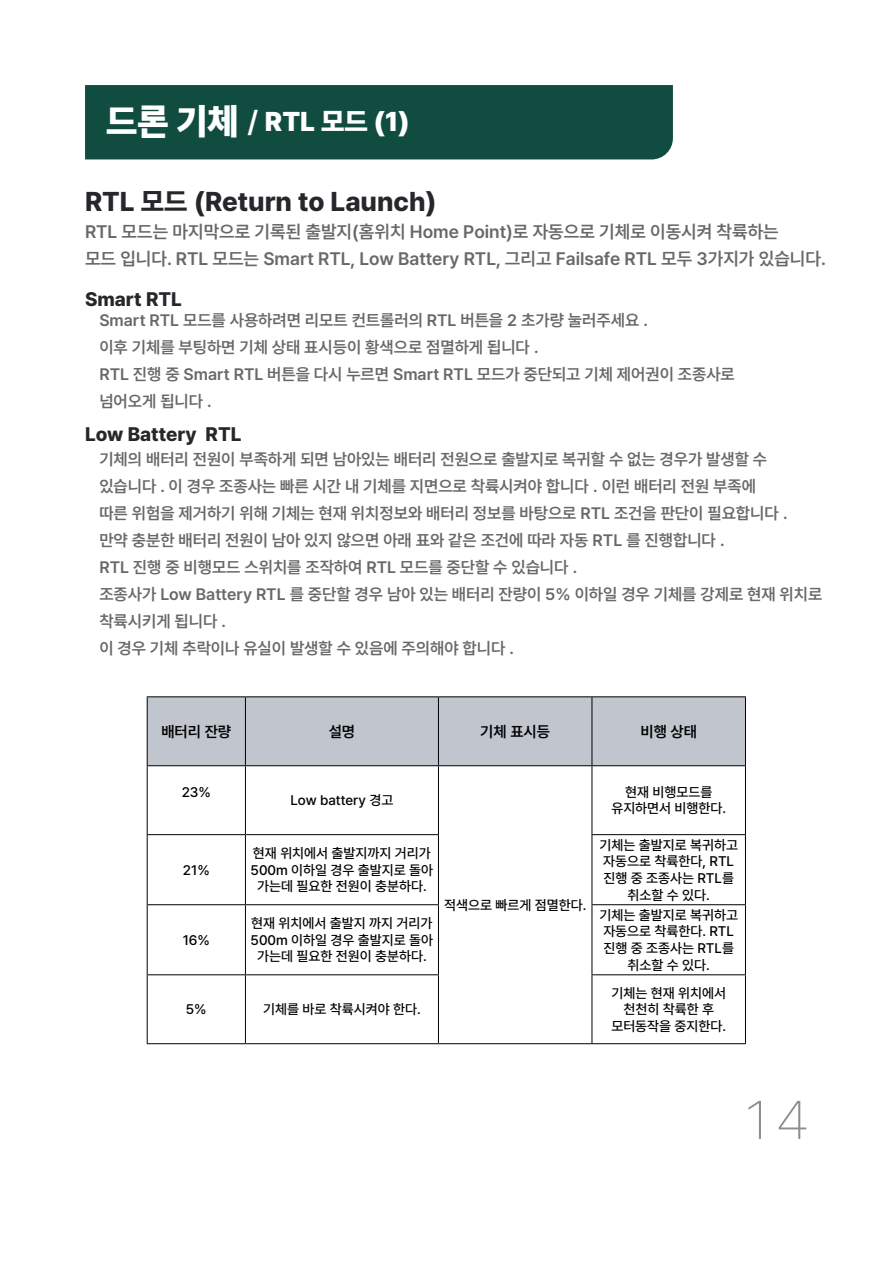
<style>
.page{position:relative;width:893px;height:1263px;background:#fff}
.page>*{position:absolute;margin:0;border:0;box-sizing:border-box;transform-origin:0 0}
.t1{font:100 54px "SF Pro Display";color:#8c8d8f}
.t2{font:800 27px "Pretendard";color:#26272a}
.t3{font:900 27px "Pretendard";color:#fff}
.t4{font:800 19.5px "Pretendard";color:#26272a}
.t5{font:600 18px "Pretendard";color:#67686a}
.t6{font:600 16.5px/27px "Pretendard";color:#67686a}
.t7{font:600 15.3px "Pretendard";color:#000}
.t8{font:500 13.8px/16.6px "Pretendard";color:#000;text-align:center}
.s1{font-size:36px}
.s2{font-weight:600;font-size:30px}
</style>
<div class="page">
<div style="left:85px;top:85px;width:588px;height:74px;background:#104d40"></div>
<div style="left:148px;top:697px;width:597px;height:68px;background:#c0c5ce"></div>
<hr style="left:147px;top:696px;width:98px;height:1px;background:#000">
<hr style="left:147px;top:697px;width:1px;height:68px;background:#000">
<hr style="left:245px;top:696px;width:193px;height:1px;background:#000">
<hr style="left:245px;top:697px;width:1px;height:68px;background:#000">
<hr style="left:438px;top:696px;width:154px;height:1px;background:#000">
<hr style="left:438px;top:697px;width:1px;height:68px;background:#000">
<hr style="left:592px;top:696px;width:154px;height:1px;background:#000">
<hr style="left:591px;top:697px;width:1px;height:68px;background:#000">
<hr style="left:745px;top:697px;width:1px;height:68px;background:#000">
<hr style="left:147px;top:765px;width:98px;height:1px;background:#000">
<hr style="left:147px;top:766px;width:1px;height:68px;background:#000">
<hr style="left:245px;top:765px;width:193px;height:1px;background:#000">
<hr style="left:245px;top:766px;width:1px;height:68px;background:#000">
<hr style="left:438px;top:765px;width:154px;height:1px;background:#000">
<hr style="left:438px;top:766px;width:1px;height:68px;background:#000">
<hr style="left:592px;top:765px;width:154px;height:1px;background:#000">
<hr style="left:591px;top:766px;width:1px;height:68px;background:#000">
<hr style="left:745px;top:766px;width:1px;height:68px;background:#000">
<hr style="left:147px;top:834px;width:98px;height:1px;background:#000">
<hr style="left:147px;top:835px;width:1px;height:69px;background:#000">
<hr style="left:245px;top:834px;width:194px;height:1px;background:#000">
<hr style="left:245px;top:835px;width:1px;height:69px;background:#000">
<hr style="left:438px;top:835px;width:1px;height:69px;background:#000">
<hr style="left:591px;top:834px;width:155px;height:1px;background:#000">
<hr style="left:591px;top:835px;width:1px;height:69px;background:#000">
<hr style="left:745px;top:835px;width:1px;height:69px;background:#000">
<hr style="left:147px;top:904px;width:98px;height:1px;background:#000">
<hr style="left:147px;top:905px;width:1px;height:69px;background:#000">
<hr style="left:245px;top:904px;width:194px;height:1px;background:#000">
<hr style="left:245px;top:905px;width:1px;height:69px;background:#000">
<hr style="left:438px;top:905px;width:1px;height:69px;background:#000">
<hr style="left:591px;top:904px;width:155px;height:1px;background:#000">
<hr style="left:591px;top:905px;width:1px;height:69px;background:#000">
<hr style="left:745px;top:905px;width:1px;height:69px;background:#000">
<hr style="left:147px;top:974px;width:98px;height:1px;background:#000">
<hr style="left:147px;top:975px;width:1px;height:68px;background:#000">
<hr style="left:245px;top:974px;width:194px;height:1px;background:#000">
<hr style="left:245px;top:975px;width:1px;height:68px;background:#000">
<hr style="left:438px;top:975px;width:1px;height:68px;background:#000">
<hr style="left:591px;top:974px;width:155px;height:1px;background:#000">
<hr style="left:591px;top:975px;width:1px;height:68px;background:#000">
<hr style="left:745px;top:975px;width:1px;height:68px;background:#000">
<hr style="left:147px;top:1043px;width:98px;height:1px;background:#000">
<hr style="left:245px;top:1043px;width:193px;height:1px;background:#000">
<hr style="left:438px;top:1043px;width:154px;height:1px;background:#000">
<hr style="left:592px;top:1043px;width:154px;height:1px;background:#000">
<p class="t3" style="left:106px;top:101px;width:305px"><span class="s1">드론 기체</span> <span class="s2">/</span> RTL 모드 (1)</p>
<p class="t2" style="left:85px;top:181px;width:353px">RTL 모드 (Return to Launch)</p>
<p class="t5" style="left:85px;top:219px;width:695px">RTL 모드는 마지막으로 기록된 출발지(홈위치 Home Point)로 자동으로 기체로 이동시켜 착륙하는</p>
<p class="t5" style="left:85px;top:246px;width:742px">모드 입니다. RTL 모드는 Smart RTL, Low Battery RTL, 그리고 Failsafe RTL 모두 3가지가 있습니다.</p>
<p class="t4" style="left:85px;top:284px;width:98px">Smart RTL</p>
<p class="t6" style="left:99px;top:306px;width:550px">Smart RTL 모드를 사용하려면 리모트 컨트롤러의 RTL 버튼을 2 초가량 눌러주세요 .</p>
<p class="t6" style="left:99px;top:333px;width:441px">이후 기체를 부팅하면 기체 상태 표시등이 황색으로 점멸하게 됩니다 .</p>
<p class="t6" style="left:99px;top:360px;width:637px">RTL 진행 중 Smart RTL 버튼을 다시 누르면 Smart RTL 모드가 중단되고 기체 제어권이 조종사로</p>
<p class="t6" style="left:99px;top:387px;width:114px">넘어오게 됩니다 .</p>
<p class="t4" style="left:85px;top:419px;width:158px">Low Battery RTL</p>
<p class="t6" style="left:99px;top:446px;width:669px">기체의 배터리 전원이 부족하게 되면 남아있는 배터리 전원으로 출발지로 복귀할 수 없는 경우가 발생할 수</p>
<p class="t6" style="left:99px;top:473px;width:658px">있습니다 . 이 경우 조종사는 빠른 시간 내 기체를 지면으로 착륙시켜야 합니다 . 이런 배터리 전원 부족에</p>
<p class="t6" style="left:99px;top:500px;width:690px">따른 위험을 제거하기 위해 기체는 현재 위치정보와 배터리 정보를 바탕으로 RTL 조건을 판단이 필요합니다 .</p>
<p class="t6" style="left:99px;top:527px;width:724px">만약 충분한 배터리 전원이 남아 있지 않으면 아래 표와 같은 조건에 따라 자동 RTL 를 진행합니다 .<br>RTL 진행 중 비행모드 스위치를 조작하여 RTL 모드를 중단할 수 있습니다 .<br>조종사가 Low Battery RTL 를 중단할 경우 남아 있는 배터리 잔량이 5% 이하일 경우 기체를 강제로 현재 위치로 착륙시키게 됩니다 .</p>
<p class="t6" style="left:99px;top:635px;width:416px">이 경우 기체 추락이나 유실이 발생할 수 있음에 주의해야 합니다 .</p>
<p class="t7" style="left:161px;top:720px;width:71px">배터리 잔량</p>
<p class="t7" style="left:329px;top:720px;width:28px">설명</p>
<p class="t7" style="left:480px;top:720px;width:71px">기체 표시등</p>
<p class="t7" style="left:640px;top:720px;width:58px">비행 상태</p>
<p class="t8" style="left:182px;top:783px;width:31px">23%</p>
<p class="t8" style="left:183px;top:861px;width:28px">21%</p>
<p class="t8" style="left:183px;top:931px;width:29px">16%</p>
<p class="t8" style="left:291px;top:791px;width:104px">Low battery 경고</p>
<p class="t8" style="left:625px;top:783px;width:89px">현재 비행모드를</p>
<p class="t8" style="left:611px;top:800px;width:116px">유지하면서 비행한다.</p>
<p class="t8" style="left:251px;top:844px;width:184px">현재 위치에서 출발지까지 거리가<br>500m 이하일 경우 출발지로 돌아 가는데 필요한 전원이 충분하다.</p>
<p class="t8" style="left:599px;top:836px;width:140px;text-align:left">기체는 출발지로 복귀하고 자동으로 착륙한다, RTL</p>
<p class="t8" style="left:603px;top:869px;width:132px">진행 중 조종사는 RTL를</p>
<p class="t8" style="left:628px;top:886px;width:84px">취소할 수 있다.</p>
<p class="t8" style="left:444px;top:896px;width:144px">적색으로 빠르게 점멸한다.</p>
<p class="t8" style="left:251px;top:914px;width:184px">현재 위치에서 출발지 까지 거리가<br>500m 이하일 경우 출발지로 돌아 가는데 필요한 전원이 충분하다.</p>
<p class="t8" style="left:599px;top:906px;width:140px;text-align:left">기체는 출발지로 복귀하고 자동으로 착륙한다. RTL</p>
<p class="t8" style="left:603px;top:939px;width:132px">진행 중 조종사는 RTL를</p>
<p class="t8" style="left:628px;top:956px;width:84px">취소할 수 있다.</p>
<p class="t8" style="left:186px;top:1000px;width:22px">5%</p>
<p class="t8" style="left:263px;top:1000px;width:159px">기체를 바로 착륙시켜야 한다.</p>
<p class="t8" style="left:611px;top:984px;width:116px">기체는 현재 위치에서</p>
<p class="t8" style="left:623px;top:1000px;width:92px">천천히 착륙한 후</p>
<p class="t8" style="left:611px;top:1017px;width:116px">모터동작을 중지한다.</p>
<p class="t1" style="left:746px;top:1089px;width:63px">14</p>
</div>
